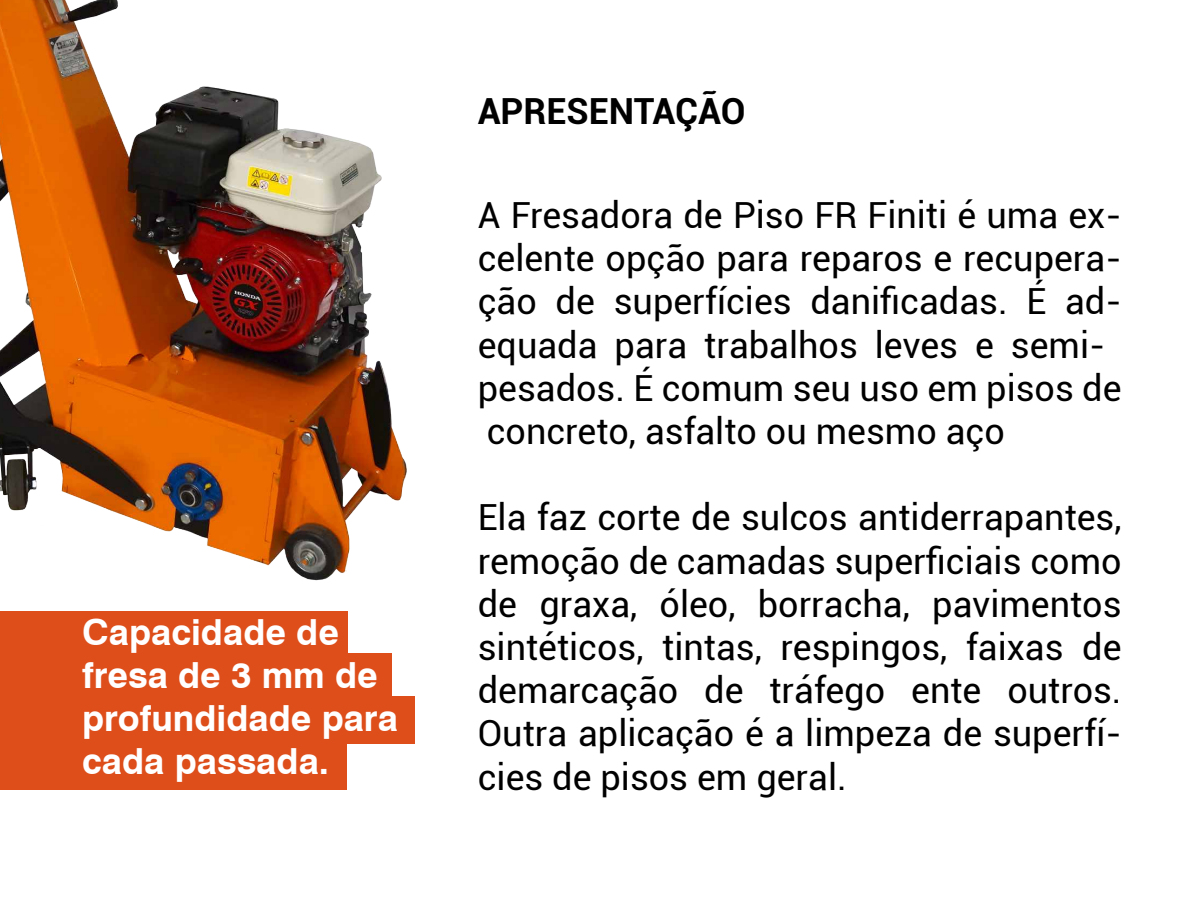
<style>
.page{position:relative;width:1200px;height:900px;background:#fff}
.page>*{position:absolute;margin:0;border:0;box-sizing:border-box;transform-origin:0 0}
.t1{font:36px/43.2px "Roboto";color:#000}
.t2{font:700 36px/43.2px "Swiss 721 BT";color:#fff}
.t3{font:700 36px "Roboto";color:#000}
</style>
<div class="page">
<div style="left:0;top:743px;width:346px;height:47px;background:#dd4e1b"></div>
<div style="left:0;top:611px;width:348px;height:42px;background:#dd4e1b"></div>
<img style="left:0;top:0;width:407px;height:581px">
<div style="left:0;top:653px;width:391px;height:49px;background:#dd4e1b"></div>
<div style="left:0;top:696px;width:415px;height:48px;background:#dd4e1b"></div>
<p class="t2" style="left:82px;top:610px;width:317px">Capacidade de fresa de 3 mm de profundidade para cada passada.</p>
<p class="t3" style="left:478px;top:85px;width:269px">APRESENTAÇÃO</p>
<p class="t1" style="left:478px;top:192px;width:645px">A Fresadora de Piso FR Finiti é uma ex&shy;celente opção para reparos e recupera&shy;ção de superfícies danificadas. É ad&shy;equada para trabalhos leves e semi&shy;pesados. É comum seu uso em pisos de concreto, asfalto ou mesmo aço</p>
<p class="t1" style="left:478px;top:495px;width:645px;text-align:justify">Ela faz corte de sulcos antiderrapantes, remoção de camadas superficiais como de graxa, óleo, borracha, pavimentos sintéticos, tintas, respingos, faixas de demarcação de tráfego ente outros.<br>Outra aplicação é a limpeza de superfí&shy;cies de pisos em geral.</p>
</div>
